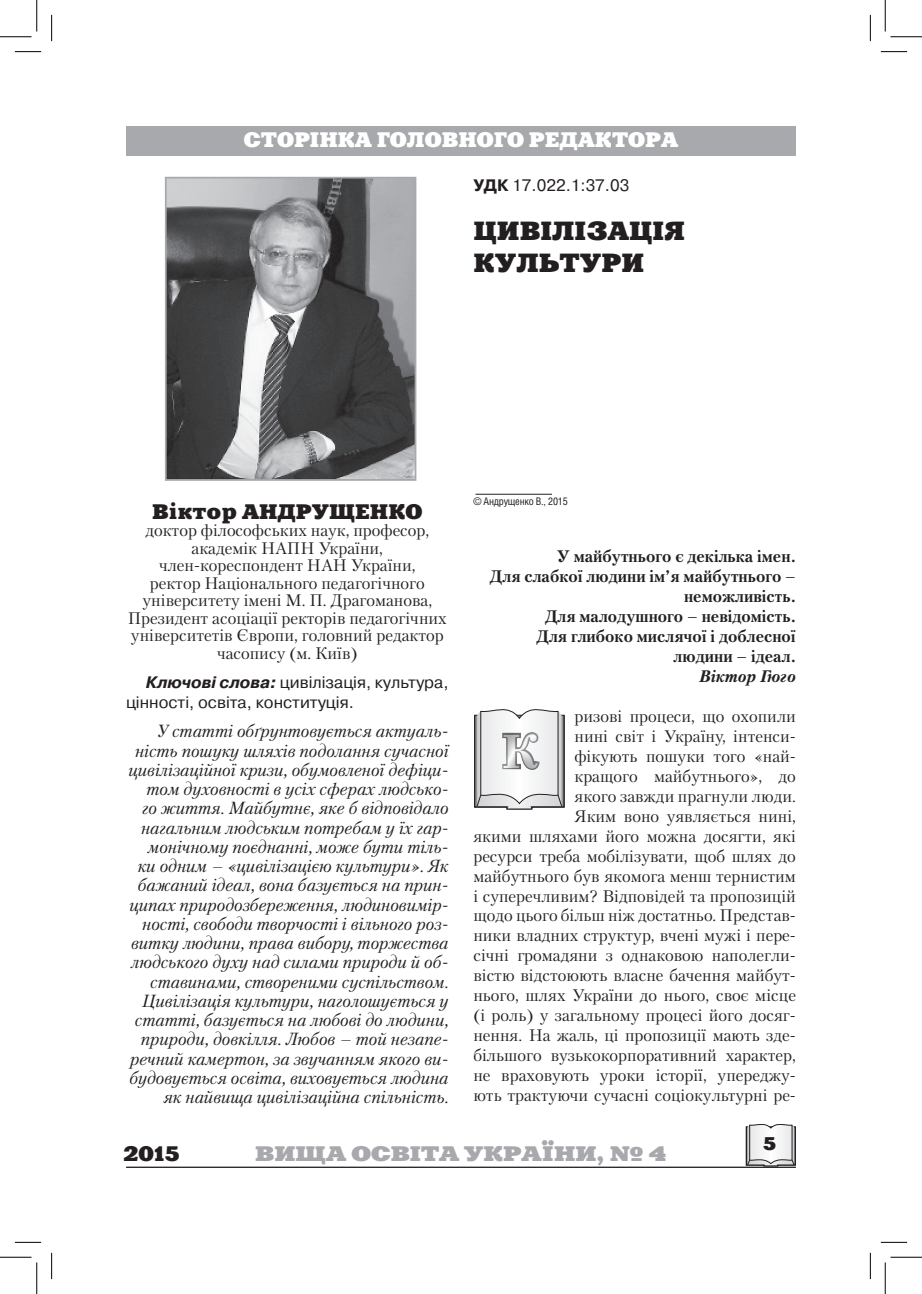
<style>
.page{position:relative;width:922px;height:1294px;background:#fff}
.page>*{position:absolute;margin:0;border:0;box-sizing:border-box;transform-origin:0 0}
.t1{font:700 47.25px "Petersburg C";color:#fff}
.Заголовок{font:26.25px/31.5px "Xenia Extended C";color:#231f20}
.t2{font:21px "Xenia Extended C";color:#fff}
.Подзаголовок{font:700 21px "Xenia Extended C";color:#a8a9ad}
.Подпись_под_фото{font:21px "Xenia Extended C";color:#231f20}
.Подзаголовок-2{font:21px "Xenia Extended C";color:#231f20}
.Подзаголовок-3{font:18.38px "Xenia Extended C";color:#231f20}
.Врез{font:italic 17.5px/19.2px "Petersburg C";color:#231f20;text-align:right}
.Текст_базовый{font:16.62px/19.9px "Petersburg C";color:#231f20;text-align:center}
.Текст_базовый-2{font:700 16.62px/19.9px "Petersburg C";color:#231f20;text-align:right}
.Ключевые_понятия{font:16.62px/19.9px "Pragmatica C";color:#231f20}
.УДК{font:16.62px "Pragmatica C";color:#231f20}
.Текст_базовый-3{font:italic 700 16.62px "Petersburg C";color:#231f20}
.Копирайт{font:10.5px "Helios Cond";letter-spacing:-.02em;color:#231f20}
.s1{font-weight:700}
.s2{font-weight:700;font-style:italic}
</style>
<div class="page">
<hr style="left:126px;top:1166px;width:670px;height:2px;background:#231f20">
<svg style="left:746px;top:1124px;width:50px;height:42px"></svg>
<hr style="left:475px;top:494px;width:77px;height:1px;background:#231f20">
<div style="left:126px;top:126px;width:670px;height:29px;background:#a8a9ad"></div>
<img style="left:168px;top:180px;width:245px;height:298px">
<div style="left:165px;top:177px;width:251px;height:304px;border:2px solid #a8a9ad"></div>
<svg style="left:474px;top:709px;width:90px;height:101px"></svg>
<div style="left:489px;top:714px;width:68px;height:73px;background:#231f20;opacity:.5"></div>
<svg style="left:15px;top:51px;width:26px;height:1px"></svg>
<svg style="left:881px;top:51px;width:26px;height:1px"></svg>
<svg style="left:15px;top:1242px;width:26px;height:1px"></svg>
<svg style="left:881px;top:1242px;width:26px;height:1px"></svg>
<svg style="left:51px;top:15px;width:1px;height:26px"></svg>
<svg style="left:51px;top:1253px;width:1px;height:26px"></svg>
<svg style="left:870px;top:15px;width:1px;height:26px"></svg>
<svg style="left:870px;top:1253px;width:1px;height:26px"></svg>
<hr style="left:0;top:36px;width:32px;height:1px;background:#000">
<hr style="left:890px;top:36px;width:32px;height:1px;background:#000">
<hr style="left:0;top:1257px;width:32px;height:1px;background:#000">
<hr style="left:890px;top:1257px;width:32px;height:1px;background:#000">
<hr style="left:36px;top:0;width:1px;height:32px;background:#000">
<hr style="left:36px;top:1262px;width:1px;height:32px;background:#000">
<hr style="left:885px;top:0;width:1px;height:32px;background:#000">
<hr style="left:885px;top:1262px;width:1px;height:32px;background:#000">
<p class="t2" style="left:244px;top:127px;width:436px">СТОРІНКА ГОЛОВНОГО РЕДАКТОРА</p>
<p class="УДК" style="left:473px;top:176px;width:157px"><span class="s1">УДК</span> 17.022.1:37.03</p>
<p class="Заголовок" style="left:473px;top:215px;width:213px">ЦИВІЛІЗАЦІЯ<br>КУЛЬТУРИ</p>
<p class="Подпись_под_фото" style="left:152px;top:498px;width:272px">Віктор АНДРУЩЕНКО</p>
<p class="Текст_базовый" style="left:145px;top:520px;width:285px">доктор філософських наук, професор,</p>
<p class="Текст_базовый" style="left:192px;top:538px;width:193px">академік НАПН України,</p>
<p class="Текст_базовый" style="left:159px;top:555px;width:258px">член-кореспондент НАН України,</p>
<p class="Текст_базовый" style="left:150px;top:573px;width:276px">ректор Національного педагогічного</p>
<p class="Текст_базовый" style="left:142px;top:590px;width:291px">університету імені М. П. Драгоманова,</p>
<p class="Текст_базовый" style="left:128px;top:609px;width:320px;line-height:17.5px">Президент асоціації ректорів педагогічних університетів Європи, головний редактор часопису (м. Київ)</p>
<p class="Ключевые_понятия" style="left:126px;top:673px;width:324px;text-indent:20px"><span class="s2">Ключові слова:</span> цивілізація, культура, цінності, освіта, конституція.</p>
<p class="Врез" style="left:129px;top:721px;width:321px">У статті обґрунтовується актуаль&shy;ність пошуку шляхів подолання сучасної цивілізаційної кризи, обумовленої дефіци&shy;том духовності в усіх сферах людсько&shy;го життя. Майбутнє, яке б відповідало нагальним людським потребам у їх гар&shy;монічному поєднанні, може бути тіль&shy;ки одним – «цивілізацією культури». Як бажаний ідеал, вона базується на прин&shy;ципах природозбереження, людиновимір&shy;ності, свободи творчості і вільного роз&shy;витку людини, права вибору, торжества людського духу над силами природи й об&shy;ставинами, створеними суспільством.<br>Цивілізація культури, наголошується у статті, базується на любові до людини, природи, довкілля. Любов – той незапе&shy;речний камертон, за звучанням якого ви&shy;будовується освіта, виховується людина як найвища цивілізаційна спільність.</p>
<p class="Копирайт" style="left:473px;top:495px;width:96px">© Андрущенко В., 2015</p>
<p class="Текст_базовый-2" style="left:557px;top:546px;width:241px">У майбутнього є декілька імен.</p>
<p class="Текст_базовый-2" style="left:490px;top:566px;width:308px">Для слабкої людини ім’я майбутнього – неможливість.</p>
<p class="Текст_базовый-2" style="left:545px;top:606px;width:253px">Для малодушного – невідомість.</p>
<p class="Текст_базовый-2" style="left:536px;top:626px;width:261px">Для глибоко мислячої і доблесної</p>
<p class="Текст_базовый-2" style="left:673px;top:646px;width:124px">людини – ідеал.</p>
<p class="Текст_базовый-3" style="left:699px;top:666px;width:98px">Віктор Гюго</p>
<p class="Текст_базовый" style="left:473px;top:706px;width:324px;text-align:right">ризові процеси, що охопили<br>нині світ і Україну, інтенси-<br>фікують пошуки того «най-<br>кращого майбутнього», до<br>якого завжди прагнули люди.<br>Яким воно уявляється нині,<br>якими шляхами його можна досягти, які ресурси треба мобілізувати, щоб шлях до майбутнього був якомога менш тернистим і суперечливим? Відповідей та пропозицій щодо цього більш ніж достатньо. Представ&shy;ники владних структур, вчені мужі і пере&shy;січні громадяни з однаковою наполегли&shy;вістю відстоюють власне бачення майбут&shy;нього, шлях України до нього, своє місце (і роль) у загальному процесі його досяг&shy;нення. На жаль, ці пропозиції мають зде&shy;більшого вузькокорпоративний характер, не враховують уроки історії, упереджу&shy;ють трактуючи сучасні соціокультурні ре-</p>
<h1 class="t1" style="left:502px;top:722px;width:39px">К</h1>
<p class="Подзаголовок-2" style="left:124px;top:1140px;width:58px">2015</p>
<p class="Подзаголовок" style="left:255px;top:1140px;width:413px">ВИЩА ОСВІТА УКРАЇНИ, № 4</p>
<p class="Подзаголовок-3" style="left:763px;top:1132px;width:15px">5</p>
</div>
